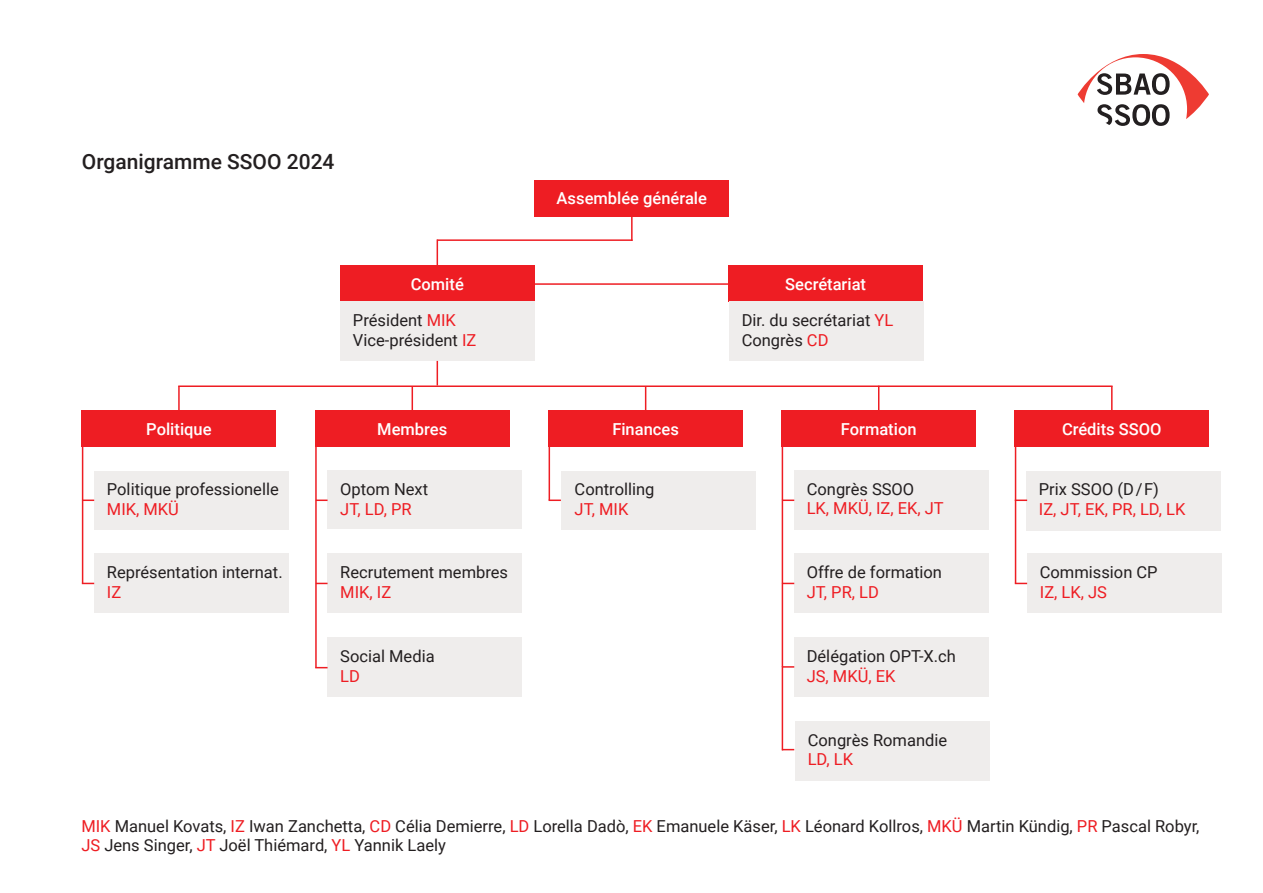
<style>
.page{position:relative;width:1263px;height:893px;background:#fff}
.page>*{position:absolute;margin:0;border:0;box-sizing:border-box;transform-origin:0 0}
.t1{font:500 21px "Roboto";color:#231f20}
.t2{font:16.5px/19.8px "Roboto";color:#231f20}
.t3{font:16.5px "Roboto";color:#ee1d23}
.t4{font:500 16.5px "Roboto";color:#fff}
.s1{color:#ee1d23}
</style>
<div class="page">
<svg style="left:1077px;top:54px;width:132px;height:72px"></svg>
<div style="left:535px;top:180px;width:194px;height:36px;background:#ee1d23"></div>
<div style="left:340px;top:266px;width:194px;height:36px;background:#ee1d23"></div>
<div style="left:728px;top:266px;width:195px;height:36px;background:#ee1d23"></div>
<div style="left:340px;top:302px;width:194px;height:59px;background:#efedec"></div>
<div style="left:82px;top:410px;width:194px;height:36px;background:#ee1d23"></div>
<div style="left:549px;top:410px;width:194px;height:36px;background:#ee1d23"></div>
<div style="left:315px;top:410px;width:194px;height:36px;background:#ee1d23"></div>
<div style="left:94px;top:554px;width:194px;height:59px;background:#efedec"></div>
<div style="left:94px;top:471px;width:194px;height:58px;background:#efedec"></div>
<div style="left:328px;top:471px;width:194px;height:58px;background:#efedec"></div>
<hr style="left:82px;top:446px;width:1px;height:54px;background:#ee1d23">
<svg style="left:83px;top:499px;width:11px;height:2px"></svg>
<div style="left:328px;top:554px;width:194px;height:59px;background:#efedec"></div>
<div style="left:328px;top:638px;width:194px;height:59px;background:#efedec"></div>
<div style="left:562px;top:471px;width:194px;height:58px;background:#efedec"></div>
<div style="left:782px;top:410px;width:194px;height:36px;background:#ee1d23"></div>
<div style="left:1015px;top:410px;width:194px;height:36px;background:#ee1d23"></div>
<div style="left:794px;top:470px;width:194px;height:59px;background:#efedec"></div>
<div style="left:1026px;top:471px;width:194px;height:59px;background:#efedec"></div>
<div style="left:1027px;top:554px;width:194px;height:59px;background:#efedec"></div>
<div style="left:794px;top:554px;width:194px;height:59px;background:#efedec"></div>
<div style="left:794px;top:638px;width:194px;height:59px;background:#efedec"></div>
<div style="left:729px;top:302px;width:194px;height:59px;background:#efedec"></div>
<hr style="left:82px;top:500px;width:1px;height:83px;background:#ee1d23">
<svg style="left:82px;top:583px;width:12px;height:1px"></svg>
<hr style="left:315px;top:446px;width:2px;height:54px;background:#ee1d23">
<svg style="left:316px;top:499px;width:12px;height:2px"></svg>
<hr style="left:315px;top:500px;width:2px;height:83px;background:#ee1d23">
<hr style="left:549px;top:446px;width:1px;height:54px;background:#ee1d23">
<svg style="left:549px;top:499px;width:12px;height:2px"></svg>
<hr style="left:315px;top:583px;width:2px;height:85px;background:#ee1d23">
<svg style="left:315px;top:667px;width:13px;height:1px"></svg>
<hr style="left:782px;top:446px;width:1px;height:54px;background:#ee1d23">
<svg style="left:783px;top:499px;width:11px;height:2px"></svg>
<hr style="left:782px;top:500px;width:1px;height:83px;background:#ee1d23">
<hr style="left:1015px;top:446px;width:1px;height:54px;background:#ee1d23">
<svg style="left:1016px;top:499px;width:11px;height:2px"></svg>
<hr style="left:1015px;top:500px;width:1px;height:83px;background:#ee1d23">
<svg style="left:1015px;top:583px;width:12px;height:1px"></svg>
<hr style="left:782px;top:583px;width:1px;height:84px;background:#ee1d23">
<svg style="left:783px;top:666px;width:11px;height:2px"></svg>
<hr style="left:631px;top:216px;width:2px;height:25px;background:#ee1d23">
<hr style="left:437px;top:239px;width:196px;height:2px;background:#ee1d23">
<svg style="left:437px;top:239px;width:1px;height:27px"></svg>
<svg style="left:437px;top:361px;width:1px;height:24px"></svg>
<hr style="left:178px;top:385px;width:934px;height:2px;background:#ee1d23">
<hr style="left:178px;top:386px;width:2px;height:26px;background:#ee1d23">
<svg style="left:412px;top:387px;width:1px;height:23px"></svg>
<svg style="left:645px;top:387px;width:1px;height:23px"></svg>
<svg style="left:1111px;top:387px;width:1px;height:23px"></svg>
<svg style="left:878px;top:387px;width:1px;height:23px"></svg>
<div style="left:795px;top:721px;width:194px;height:59px;background:#efedec"></div>
<hr style="left:782px;top:666px;width:1px;height:84px;background:#ee1d23">
<hr style="left:533px;top:283px;width:195px;height:2px;background:#ee1d23">
<p class="t1" style="left:82px;top:147px;width:254px">Organigramme SSOO 2024</p>
<p class="t4" style="left:557px;top:187px;width:152px">Assemblée générale</p>
<p class="t4" style="left:411px;top:273px;width:55px">Comité</p>
<p class="t4" style="left:785px;top:273px;width:82px">Secrétariat</p>
<p class="t2" style="left:353px;top:310px;width:125px">Président <span class="s1">MIK<br></span>Vice-président <span class="s1">IZ</span></p>
<p class="t2" style="left:742px;top:310px;width:153px">Dir. du secrétariat <span class="s1">YL<br></span>Congrès <span class="s1">CD</span></p>
<p class="t4" style="left:146px;top:417px;width:67px">Politique</p>
<p class="t4" style="left:377px;top:417px;width:71px">Membres</p>
<p class="t4" style="left:612px;top:417px;width:68px">Finances</p>
<p class="t4" style="left:841px;top:417px;width:77px">Formation</p>
<p class="t4" style="left:1062px;top:417px;width:101px">Crédits SSOO</p>
<p class="t2" style="left:107px;top:479px;width:173px">Politique professionelle</p>
<p class="t3" style="left:107px;top:498px;width:74px">MIK, MKÜ</p>
<p class="t2" style="left:340px;top:479px;width:89px">Optom Next</p>
<p class="t3" style="left:340px;top:497px;width:73px">JT, LD, PR</p>
<p class="t2" style="left:575px;top:479px;width:81px">Controlling</p>
<p class="t3" style="left:575px;top:498px;width:55px">JT, MIK</p>
<p class="t2" style="left:807px;top:478px;width:109px">Congrès SSOO</p>
<p class="t3" style="left:807px;top:497px;width:139px">LK, MKÜ, IZ, EK, JT</p>
<p class="t2" style="left:1039px;top:479px;width:122px">Prix SSOO (D / F)</p>
<p class="t3" style="left:1039px;top:498px;width:148px">IZ, JT, EK, PR, LD, LK</p>
<p class="t2" style="left:107px;top:562px;width:177px">Représentation internat.</p>
<p class="t3" style="left:107px;top:581px;width:16px">IZ</p>
<p class="t2" style="left:340px;top:562px;width:169px">Recrutement membres</p>
<p class="t3" style="left:340px;top:581px;width:52px">MIK, IZ</p>
<p class="t2" style="left:807px;top:562px;width:137px">Offre de formation</p>
<p class="t3" style="left:807px;top:581px;width:74px">JT, PR, LD</p>
<p class="t2" style="left:1040px;top:562px;width:119px">Commission CP</p>
<p class="t3" style="left:1040px;top:581px;width:69px">IZ, LK, JS</p>
<p class="t2" style="left:340px;top:645px;width:96px">Social Media</p>
<p class="t3" style="left:340px;top:664px;width:21px">LD</p>
<p class="t2" style="left:807px;top:645px;width:151px">Délégation OPT-X.ch</p>
<p class="t3" style="left:807px;top:664px;width:90px">JS, MKÜ, EK</p>
<p class="t2" style="left:808px;top:729px;width:141px">Congrès Romandie</p>
<p class="t3" style="left:808px;top:748px;width:47px">LD, LK</p>
<p class="t2" style="left:81px;top:815px;width:1119px"><span class="s1">MIK</span> Manuel Kovats, <span class="s1">IZ</span> Iwan Zanchetta, <span class="s1">CD</span> Célia Demierre, <span class="s1">LD</span> Lorella Dadò, <span class="s1">EK</span> Emanuele Käser, <span class="s1">LK</span> Léonard Kollros, <span class="s1">MKÜ</span> Martin Kündig, <span class="s1">PR</span> Pascal Robyr,<br><span class="s1">JS</span> Jens Singer, <span class="s1">JT</span> Joël Thiémard, <span class="s1">YL</span> Yannik Laely</p>
</div>
